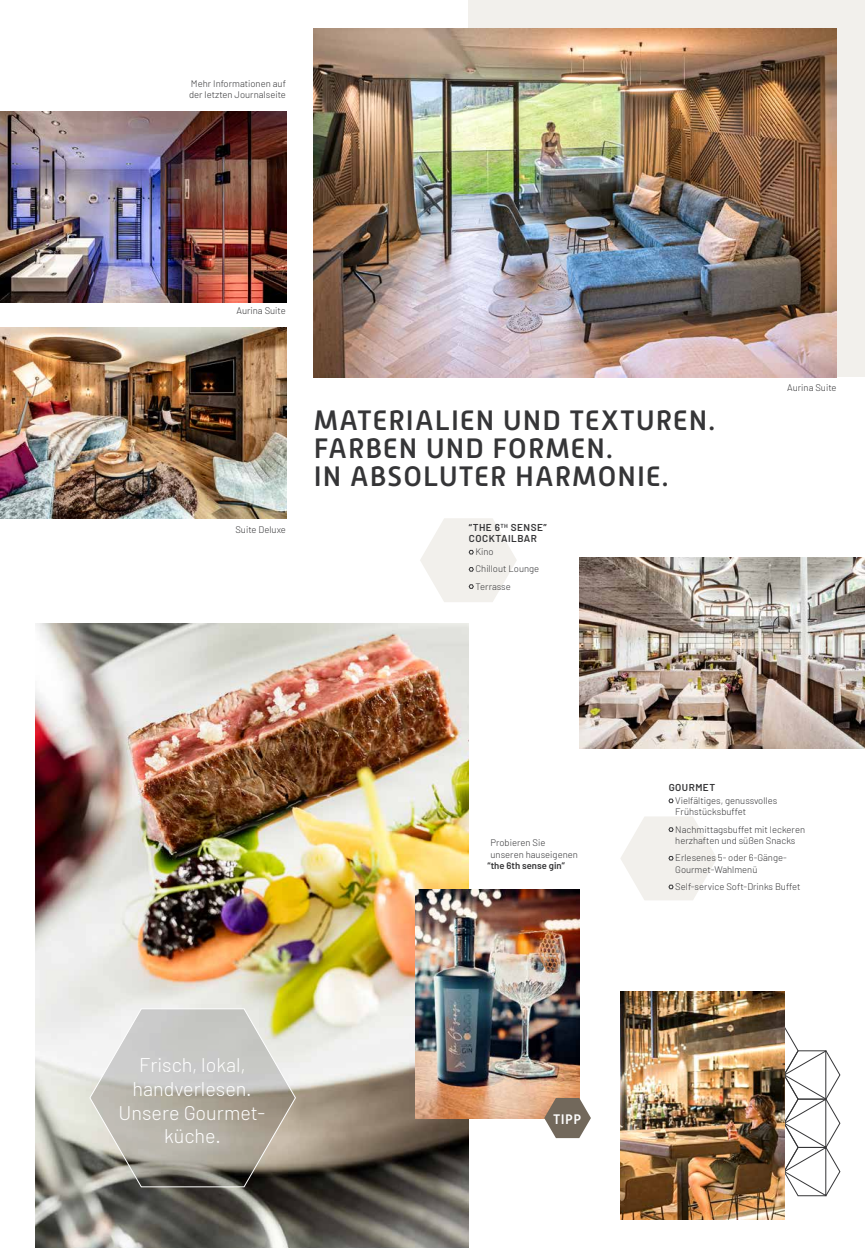
<style>
.page{position:relative;width:865px;height:1248px;background:#fff}
.page>*{position:absolute;margin:0;border:0;box-sizing:border-box;transform-origin:0 0}
.t1{font:500 28px/28px "Alwyn New";letter-spacing:.04em;color:#353537}
.t2{font:300 19.8px/23.7px "Barlow";color:#fff;text-align:center}
.t3{font:500 13.8px "Alwyn New";color:#fff}
.t4{font:600 10px/11px "Barlow";letter-spacing:.05em;color:#353537}
.t5{font:300 9.5px/11.5px "Barlow";color:#353537}
.t6{font:600 9.5px "Barlow";color:#353537}
</style>
<div class="page">
<div style="left:469px;top:0;width:396px;height:377px;background:#f2f0ec"></div>
<img style="left:314px;top:28px;width:522px;height:349px">
<img style="left:0;top:327px;width:286px;height:191px">
<img style="left:0;top:111px;width:286px;height:191px">
<img style="left:579px;top:558px;width:286px;height:190px">
<img style="left:36px;top:624px;width:432px;height:623px">
<svg style="left:784px;top:1026px;width:56px;height:170px"></svg>
<img style="left:620px;top:991px;width:164px;height:228px">
<img style="left:415px;top:889px;width:164px;height:228px">
<svg style="left:420px;top:518px;width:97px;height:84px"></svg>
<svg style="left:668px;top:798px;width:5px;height:5px"></svg>
<svg style="left:620px;top:816px;width:97px;height:84px"></svg>
<svg style="left:89px;top:1007px;width:207px;height:180px;background:#b9b6ad"></svg>
<svg style="left:544px;top:1097px;width:47px;height:40px"></svg>
<p class="t5" style="left:189px;top:77px;width:98px">Mehr Informationen auf der letzten Journalseite</p>
<p class="t5" style="left:236px;top:304px;width:51px">Aurina Suite</p>
<p class="t5" style="left:235px;top:523px;width:52px">Suite Deluxe</p>
<h1 class="t1" style="left:314px;top:406px;width:403px">MATERIALIEN UND TEXTUREN.<br>FARBEN UND FORMEN.<br>IN ABSOLUTER HARMONIE.</h1>
<p class="t4" style="left:469px;top:522px;width:79px">“THE 6<sup>TH</sup> SENSE”<br>COCKTAILBAR</p>
<p class="t5" style="left:475px;top:543px;width:65px;line-height:17.2px">Kino<br>Chillout Lounge<br>Terrasse</p>
<p class="t5" style="left:787px;top:381px;width:51px">Aurina Suite</p>
<h2 class="t2" style="left:119px;top:1052px;width:146px">Frisch, lokal, handverlesen.<br>Unsere Gourmet&shy;küche.</h2>
<p class="t5" style="left:490px;top:837px;width:89px">Probieren Sie unseren hauseigenen</p>
<p class="t6" style="left:487px;top:860px;width:79px">“the 6th sense gin”</p>
<p class="t4" style="left:668px;top:781px;width:48px">GOURMET</p>
<p class="t5" style="left:675px;top:794px;width:104px">Vielfältiges, genussvolles<br>Frühstücksbuffet</p>
<p class="t5" style="left:675px;top:823px;width:131px">Nachmittagsbuffet mit leckeren herzhaften und süßen Snacks</p>
<p class="t5" style="left:675px;top:851px;width:113px">Erlesenes 5- oder 6-Gänge-<br>Gourmet-Wahlmenü</p>
<p class="t5" style="left:675px;top:880px;width:127px">Self-service Soft-Drinks Buffet</p>
<h3 class="t3" style="left:553px;top:1111px;width:29px">TIPP</h3>
</div>
